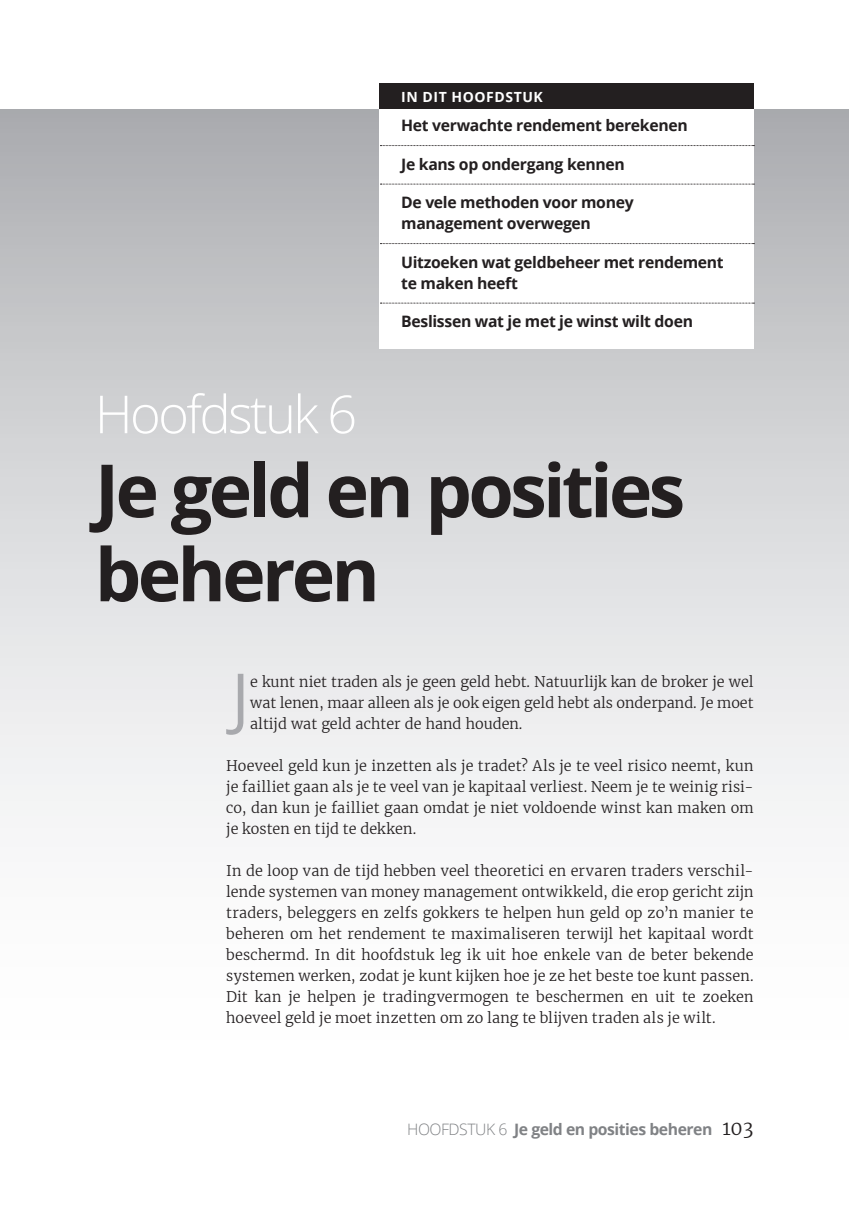
<style>
.page{position:relative;width:849px;height:1225px;background:#fff}
.page>*{position:absolute;margin:0;border:0;box-sizing:border-box;transform-origin:0 0}
.t1{font:700 73.5px/84px "Open Sans";letter-spacing:-.05em;color:#231f20}
.t2{font:67.73px "Open Sans";color:#a8a9ad}
.t3{font:300 52.5px "Open Sans";letter-spacing:-.05em;color:#fff}
.t4{font:700 15.75px/21px "Open Sans";letter-spacing:-.02em;color:#231f20}
.t5{font:700 15.75px "Open Sans";letter-spacing:-.03em;color:#808285}
.t6{font:300 15.75px "Open Sans";color:#808285}
.t7{font:300 14.35px/21px "Merriweather";color:#231f20;text-align:justify}
.t8{font:700 14px "Open Sans";letter-spacing:.04em;color:#fff}
.s1{font-weight:300}
.s2{font-family:"Merriweather";font-weight:300;font-size:19.25px;color:#231f20}
</style>
<div class="page">
<div style="left:0;top:110px;width:848px;height:983px;background:linear-gradient(to bottom,#b2b4b7,#fff)"></div>
<div style="left:379px;top:83px;width:374px;height:27px;background:#231f20"></div>
<div style="left:379px;top:110px;width:374px;height:239px;background:#fff"></div>
<svg style="left:380px;top:145px;width:374px;height:1px"></svg>
<svg style="left:380px;top:184px;width:374px;height:1px"></svg>
<svg style="left:380px;top:243px;width:374px;height:1px"></svg>
<svg style="left:380px;top:303px;width:374px;height:1px"></svg>
<p class="t8" style="left:401px;top:87px;width:143px">IN DIT HOOFDSTUK</p>
<p class="t4" style="left:401px;top:115px;width:288px">Het verwachte rendement berekenen</p>
<p class="t4" style="left:401px;top:153px;width:225px">Je kans op ondergang kennen</p>
<p class="t4" style="left:401px;top:192px;width:234px">De vele methoden voor money management overwegen</p>
<p class="t4" style="left:401px;top:251px;width:324px">Uitzoeken wat geldbeheer met rendement te maken heeft</p>
<p class="t4" style="left:401px;top:311px;width:293px">Beslissen wat je met je winst wilt doen</p>
<h3 class="t3" style="left:95px;top:378px;width:264px">Hoofdstuk 6</h3>
<h1 class="t1" style="left:95px;top:447px;width:591px">Je geld en posities beheren</h1>
<h2 class="t2" style="left:231px;top:651px;width:20px">J</h2>
<p class="t7" style="left:250px;top:671px;width:504px">e kunt niet traden als je geen geld hebt. Natuurlijk kan de broker je wel wat lenen, maar alleen als je ook eigen geld hebt als onderpand. Je moet altijd wat geld achter de hand houden.</p>
<p class="t7" style="left:226px;top:755px;width:528px">Hoeveel geld kun je inzetten als je tradet? Als je te veel risico neemt, kun je failliet gaan als je te veel van je kapitaal verliest. Neem je te weinig risi&shy;co, dan kun je failliet gaan omdat je niet voldoende winst kan maken om je kosten en tijd te dekken.</p>
<p class="t7" style="left:226px;top:860px;width:528px">In de loop van de tijd hebben veel theoretici en ervaren traders verschil&shy;lende systemen van money management ontwikkeld, die erop gericht zijn traders, beleggers en zelfs gokkers te helpen hun geld op zo’n manier te beheren om het rendement te maximaliseren terwijl het kapitaal wordt beschermd. In dit hoofdstuk leg ik uit hoe enkele van de beter bekende systemen werken, zodat je kunt kijken hoe je ze het beste toe kunt passen.<br>Dit kan je helpen je tradingvermogen te beschermen en uit te zoeken hoeveel geld je moet inzetten om zo lang te blijven traden als je wilt.</p>
<p class="t6" style="left:407px;top:1119px;width:22px">Hoofdst</p>
<p class="t5" style="left:475px;top:1118px;width:280px"><span class="s1">uk 6</span> Je geld en posities beheren <span class="s2">103</span></p>
</div>
